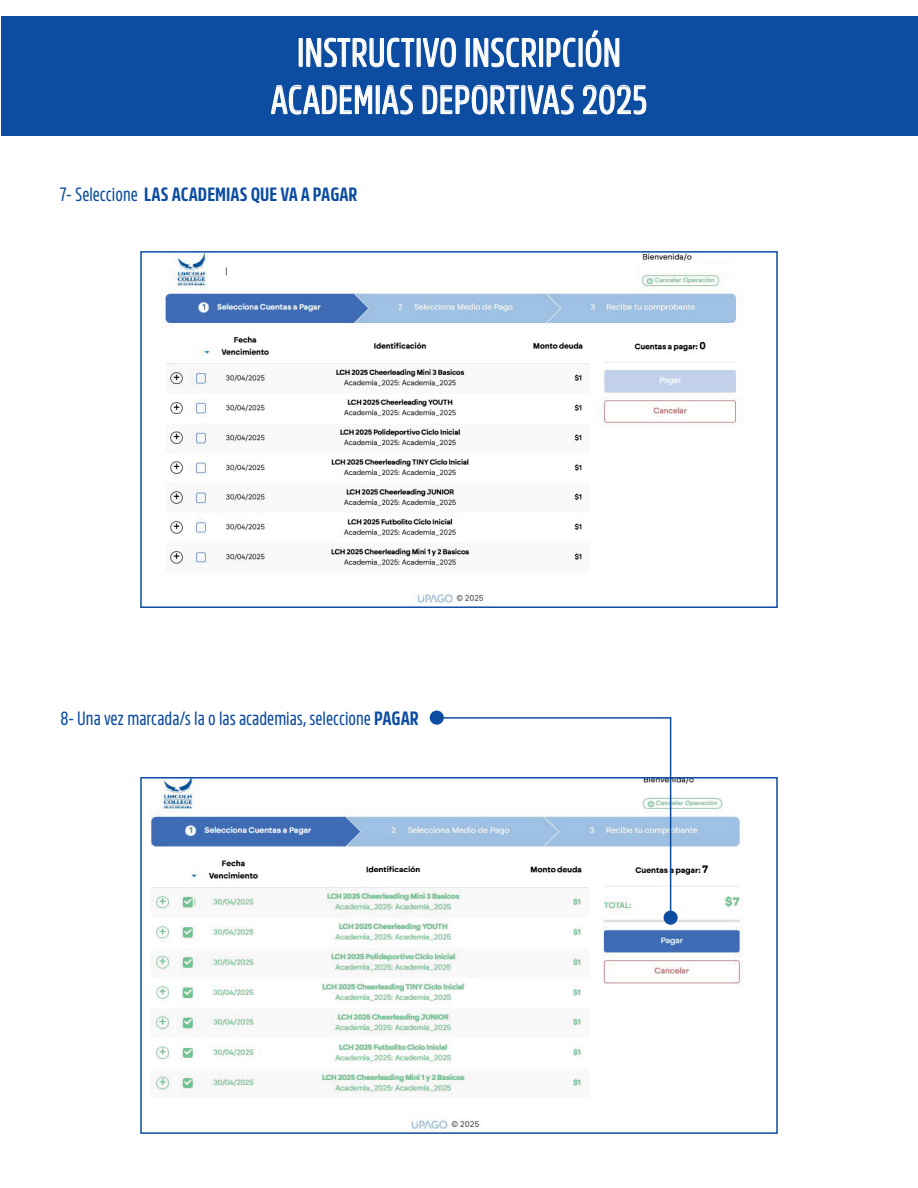
<style>
.page{position:relative;width:918px;height:1188px;background:#fff}
.page>*{position:absolute;margin:0;border:0;box-sizing:border-box;transform-origin:0 0}
.t1{font:39.3px/47.2px "Amsi Pro Condensed";color:#fff;text-align:center}
.t2{font:19.2px "Amsi Pro Condensed";color:#0d4da1}
.t3{font:700 19.2px "Amsi Pro Condensed";color:#0d4da1}
.s1{font-weight:400}
.s2{font-weight:700}
</style>
<div class="page">
<img style="left:161px;top:254px;width:582px;height:349px">
<img style="left:150px;top:780px;width:593px;height:350px">
<div style="left:1px;top:16px;width:916px;height:119px;background:#0d4da1"></div>
<div style="left:299px;top:38px;width:4px;height:29px;border:1px solid #fff"></div>
<svg style="left:306px;top:37px;width:109px;height:31px"></svg>
<div style="left:417px;top:38px;width:4px;height:29px;border:1px solid #fff"></div>
<svg style="left:422px;top:37px;width:35px;height:31px"></svg>
<div style="left:466px;top:38px;width:4px;height:29px;border:1px solid #fff"></div>
<svg style="left:473px;top:37px;width:63px;height:31px"></svg>
<div style="left:539px;top:38px;width:4px;height:29px;border:1px solid #fff"></div>
<svg style="left:546px;top:37px;width:30px;height:31px"></svg>
<div style="left:579px;top:38px;width:4px;height:29px;border:1px solid #fff"></div>
<svg style="left:585px;top:30px;width:35px;height:38px"></svg>
<svg style="left:270px;top:84px;width:103px;height:31px"></svg>
<div style="left:376px;top:85px;width:4px;height:29px;border:1px solid #fff"></div>
<svg style="left:382px;top:84px;width:31px;height:31px"></svg>
<svg style="left:422px;top:84px;width:98px;height:31px"></svg>
<div style="left:521px;top:85px;width:4px;height:29px;border:1px solid #fff"></div>
<svg style="left:527px;top:84px;width:47px;height:31px"></svg>
<svg style="left:582px;top:84px;width:65px;height:31px"></svg>
<div style="left:140px;top:251px;width:638px;height:357px;border:2px solid #0d4da1"></div>
<div style="left:140px;top:777px;width:638px;height:357px;border:2px solid #0d4da1"></div>
<div style="left:372px;top:872px;width:58px;height:13px;background:#fff"></div>
<div style="left:639px;top:264px;width:97px;height:9px;background:#fff"></div>
<div style="left:206px;top:786px;width:21px;height:17px;background:#fff"></div>
<div style="left:638px;top:787px;width:103px;height:10px;background:#fff"></div>
<div style="left:664px;top:911px;width:13px;height:13px;background:#0d4da1;border-radius:50%"></div>
<div style="left:664px;top:911px;width:14px;height:14px;border:2px solid #0d4da1;border-radius:50%"></div>
<div style="left:430px;top:711px;width:13px;height:13px;background:#0d4da1;border-radius:50%"></div>
<div style="left:430px;top:711px;width:14px;height:14px;border:2px solid #0d4da1;border-radius:50%"></div>
<hr style="left:670px;top:718px;width:1px;height:197px;background:#0d4da1">
<hr style="left:437px;top:717px;width:234px;height:2px;background:#0d4da1">
<h1 class="t1" style="left:271px;top:25px;width:378px">INSTRUCTIVO INSCRIPCIÓN<br>ACADEMIAS DEPORTIVAS 2025</h1>
<p class="t3" style="left:60px;top:179px;width:299px"><span class="s1">7- Seleccione</span> LAS ACADEMIAS QUE VA A PAGAR</p>
<p class="t2" style="left:61px;top:703px;width:360px">8- Una vez marcada/s la o las academias, seleccione <span class="s2">PAGAR</span></p>
</div>
